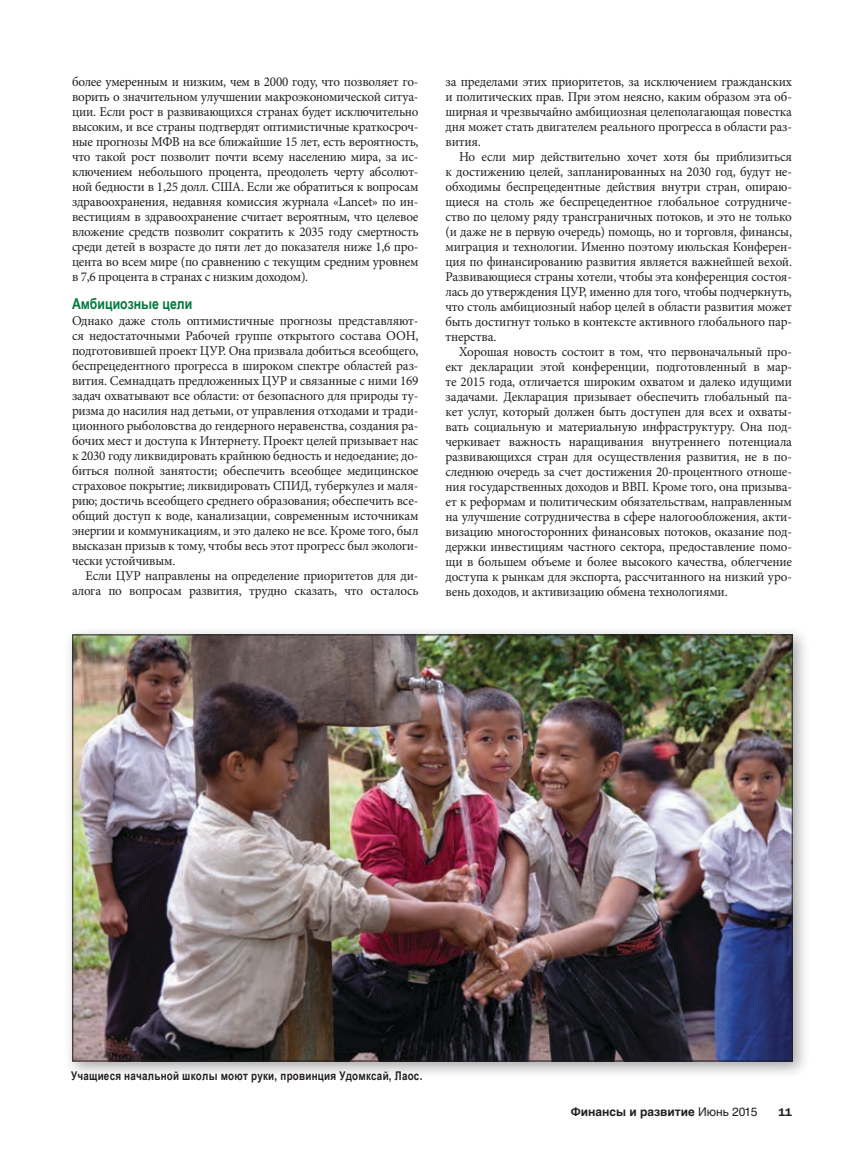
<style>
.page{position:relative;width:864px;height:1161px;background:#fff}
.page>*{position:absolute;margin:0;border:0;box-sizing:border-box;transform-origin:0 0}
.t1{font:700 15px "Arial Narrow";color:#007a3b}
.t2{font:13.5px/15px "Minion Pro";letter-spacing:-.015em;color:#231f20;text-align:justify}
.t3{font:700 12px "Arial Narrow";letter-spacing:.02em;color:#231f20}
.t4{font:700 12px "Helvetica Cyr";color:#231f20}
.t5{font:600 11.25px "ITC Franklin Gothic Std";color:#231f20}
.s1{font-family:"Helvetica Cyr Upright";font-weight:400}
</style>
<div class="page">
<div style="left:64px;top:626px;width:747px;height:453px;background:#231f20;opacity:.4"></div>
<img style="left:74px;top:637px;width:717px;height:422px">
<p class="t2" style="left:72px;top:75px;width:348px">более умеренным и низким, чем в 2000 году, что позволяет го&shy;ворить о значительном улучшении макроэкономической ситуа&shy;ции. Если рост в развивающихся странах будет исключительно высоким, и все страны подтвердят оптимистичные краткосроч&shy;ные прогнозы МФВ на все ближайшие 15 лет, есть вероятность, что такой рост позволит почти всему населению мира, за ис&shy;ключением небольшого процента, преодолеть черту абсолют&shy;ной бедности в 1,25 долл. США. Если же обратиться к вопросам здравоохранения, недавняя комиссия журнала «Lancet» по ин&shy;вестициям в здравоохранение считает вероятным, что целевое вложение средств позволит сократить к 2035 году смертность среди детей в возрасте до пяти лет до показателя ниже 1,6 про&shy;цента во всем мире (по сравнению с текущим средним уровнем в 7,6 процента в странах с низким доходом).</p>
<p class="t1" style="left:72px;top:293px;width:122px">Амбициозные цели</p>
<p class="t2" style="left:72px;top:314px;width:348px">Однако даже столь оптимистичные прогнозы представляют&shy;ся недостаточными Рабочей группе открытого состава ООН, подготовившей проект ЦУР. Она призвала добиться всеобщего, беспрецедентного прогресса в широком спектре областей раз&shy;вития. Семнадцать предложенных ЦУР и связанные с ними 169 задач охватывают все области: от безопасного для природы ту&shy;ризма до насилия над детьми, от управления отходами и тради&shy;ционного рыболовства до гендерного неравенства, создания ра&shy;бочих мест и доступа к Интернету. Проект целей призывает нас к 2030 году ликвидировать крайнюю бедность и недоедание; до&shy;биться полной занятости; обеспечить всеобщее медицинское страховое покрытие; ликвидировать СПИД, туберкулез и маля&shy;рию; достичь всеобщего среднего образования; обеспечить все&shy;общий доступ к воде, канализации, современным источникам энергии и коммуникациям, и это далеко не все. Кроме того, был высказан призыв к тому, чтобы весь этот прогресс был экологи&shy;чески устойчивым.</p>
<p class="t2" style="left:72px;top:569px;width:348px;text-align:right">Если ЦУР направлены на определение приоритетов для ди&shy;алога по вопросам развития, трудно сказать, что осталось</p>
<p class="t2" style="left:445px;top:75px;width:348px">за пределами этих приоритетов, за исключением гражданских и политических прав. При этом неясно, каким образом эта об&shy;ширная и чрезвычайно амбициозная целеполагающая повестка дня может стать двигателем реального прогресса в области раз&shy;вития.</p>
<p class="t2" style="left:446px;top:150px;width:348px;text-indent:14px">Но если мир действительно хочет хотя бы приблизиться к достижению целей, запланированных на 2030 год, будут не&shy;обходимы беспрецедентные действия внутри стран, опираю&shy;щиеся на столь же беспрецедентное глобальное сотрудниче&shy;ство по целому ряду трансграничных потоков, и это не только (и даже не в первую очередь) помощь, но и торговля, финансы, миграция и технологии. Именно поэтому июльская Конферен&shy;ция по финансированию развития является важнейшей вехой.<br>Развивающиеся страны хотели, чтобы эта конференция состоя&shy;лась до утверждения ЦУР, именно для того, чтобы подчеркнуть, что столь амбициозный набор целей в области развития может быть достигнут только в контексте активного глобального пар&shy;тнерства.</p>
<p class="t2" style="left:446px;top:345px;width:348px;text-indent:14px">Хорошая новость состоит в том, что первоначальный про&shy;ект декларации этой конференции, подготовленный в мар&shy;те 2015 года, отличается широким охватом и далеко идущими задачами. Декларация призывает обеспечить глобальный па&shy;кет услуг, который должен быть доступен для всех и охваты&shy;вать социальную и материальную инфраструктуру. Она под&shy;черкивает важность наращивания внутреннего потенциала развивающихся стран для осуществления развития, не в по&shy;следнюю очередь за счет достижения 20-процентного отноше&shy;ния государственных доходов и ВВП. Кроме того, она призыва&shy;ет к реформам и политическим обязательствам, направленным на улучшение сотрудничества в сфере налогообложения, акти&shy;визацию многосторонних финансовых потоков, оказание под&shy;держки инвестициям частного сектора, предоставление помо&shy;щи в большем объеме и более высокого качества, облегчение доступа к рынкам для экспорта, рассчитанного на низкий уро&shy;вень доходов, и активизацию обмена технологиями.</p>
<p class="t3" style="left:71px;top:1067px;width:353px">Учащиеся начальной школы моют руки, провинция Удомксай, Лаос.</p>
<p class="t4" style="left:571px;top:1105px;width:188px">Финансы и развитие <span class="s1">Июнь 2015</span></p>
<p class="t5" style="left:779px;top:1106px;width:15px">11</p>
</div>
